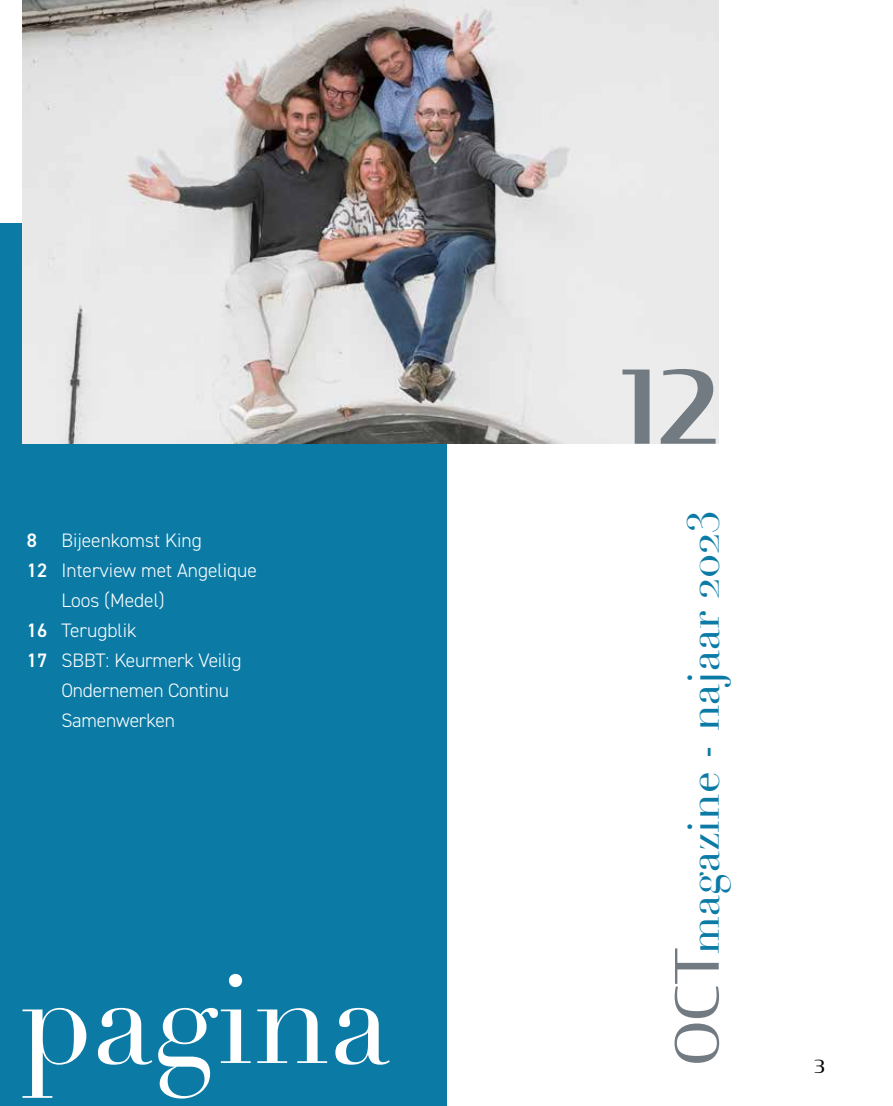
<style>
.page{position:relative;width:893px;height:1106px;background:#fff}
.page>*{position:absolute;margin:0;border:0;box-sizing:border-box;transform-origin:0 0}
.t1{font:124.5px "Didot";color:#fff}
.t2{font:500 100.5px "Condor";color:#737b82}
.t3{font:43.5px "Didot";color:#0b7ba6}
.t4{font:300 19.5px "DIN2014";letter-spacing:-.005em;color:#fff}
.t5{font:18px "Condor";color:#000}
.s1{font-weight:600}
.s2{font-family:"Condor";font-size:59.25px;color:#737b82}
</style>
<div class="page">
<div style="left:0;top:223px;width:446px;height:883px;background:#0b7ba6"></div>
<img style="left:23px;top:0;width:696px;height:443px">
<p class="t4" style="left:27px;top:528px;width:176px"><span class="s1">8</span> Bijeenkomst King</p>
<p class="t4" style="left:27px;top:558px;width:231px"><span class="s1">12</span> Interview met Angelique</p>
<p class="t4" style="left:61px;top:588px;width:105px">Loos (Medel)</p>
<p class="t4" style="left:27px;top:618px;width:111px"><span class="s1">16</span> Terugblik</p>
<p class="t4" style="left:27px;top:648px;width:216px"><span class="s1">17</span> SBBT: Keurmerk Veilig</p>
<p class="t4" style="left:61px;top:678px;width:169px">Ondernemen Continu</p>
<p class="t4" style="left:61px;top:708px;width:115px">Samenwerken</p>
<h1 class="t1" style="left:19px;top:945px;width:373px">pagina</h1>
<h2 class="t2" style="left:621px;top:341px;width:100px">12</h2>
<h3 class="t3" style="left:677px;top:1065px;width:556px;rotate:-90deg"><span class="s2">OCT</span>magazine - najaar 2023</h3>
<p class="t5" style="left:814px;top:1055px;width:12px">3</p>
</div>
